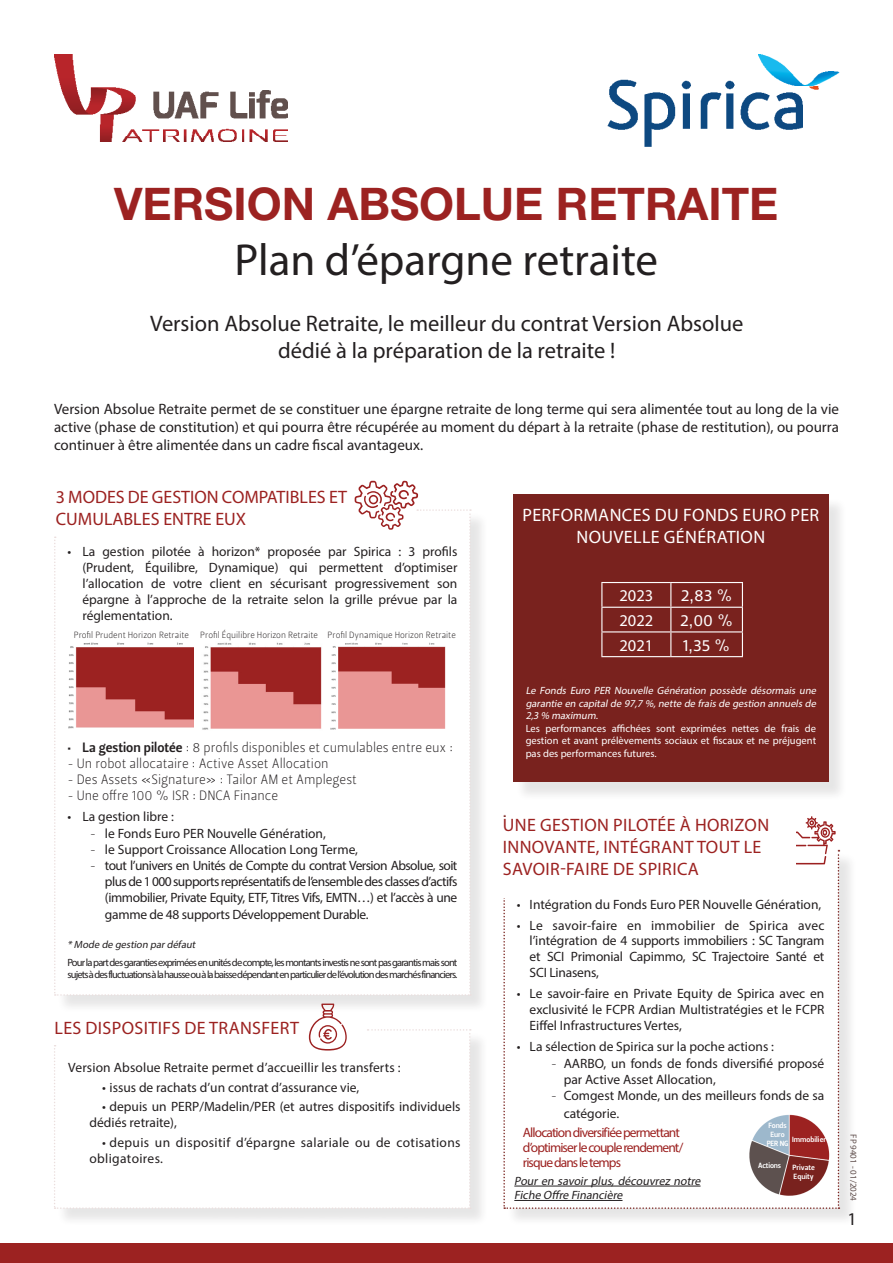
<style>
.page{position:relative;width:893px;height:1263px;background:#fff}
.page>*{position:absolute;margin:0;border:0;box-sizing:border-box;transform-origin:0 0}
.t1{font:700 45px "Helvetica Neue";color:#9c2221}
.t2{font:45px "Myriad Pro";color:#231f20}
.t3{font:22.5px "Myriad Pro";color:#231f20}
.t4{font:18px/21.6px "Myriad Pro";letter-spacing:.02em;color:#9c2221}
.t5{font:18px/21.6px "Myriad Pro";color:#9c2221}
.t6{font:18px/21.6px "Myriad Pro";letter-spacing:.02em;color:#fff;text-align:center}
.t7{font:18px "Myriad Pro";color:#231f20}
.t8{font:16.5px "Leitura Sans Grot 2";color:#fff}
.t9{font:16.5px "Myriad Pro";color:#fff}
.t10{font:15px/18px "Myriad Pro";color:#231f20;text-align:justify}
.t11{font:13.5px/16.2px "Myriad Pro";color:#231f20;text-align:justify}
.t12{font:13.5px "Leitura Sans Grot 1";color:#231f20}
.t13{font:13.5px/15px "Myriad Pro";letter-spacing:-.065em;color:#9c2221}
.t14{font:13.5px/16.2px "Myriad Pro";letter-spacing:.025em;color:#231f20}
.t15{font:italic 12px/14.4px "Myriad Pro";color:#231f20}
.t16{font:10.5px/12.6px "Myriad Pro";letter-spacing:-.08em;color:#231f20}
.t17{font:10.5px/12.6px "Myriad Pro";color:#fff;text-align:justify}
.t18{font:italic 10.5px/12.6px "Myriad Pro";color:#fff;text-align:justify}
.t19{font:italic 10.5px "Myriad Pro";color:#231f20}
.t20{font:9px "Leitura Sans Grot 1";color:#231f20}
.t21{font:9px "Myriad Pro";color:#61504e}
.t22{font:7.5px/9px "Leitura Sans Grot 3";color:#fff}
.s1{font-family:"Leitura Sans Grot 3"}
.s2{font-family:"Leitura Sans Grot 1"}
</style>
<div class="page">
<div style="left:515px;top:497px;width:333px;height:304px;background:#231f20;opacity:.75"></div>
<div style="left:505px;top:818px;width:352px;height:408px;background:#231f20;opacity:.75"></div>
<div style="left:57px;top:512px;width:432px;height:502px;background:#231f20;opacity:.75"></div>
<div style="left:57px;top:1032px;width:432px;height:195px;background:#231f20;opacity:.75"></div>
<img style="left:54px;top:54px;width:234px;height:88px">
<div style="left:0;top:1243px;width:893px;height:20px;background:#9c2221"></div>
<svg style="left:54px;top:481px;width:417px;height:515px"></svg>
<svg style="left:54px;top:1004px;width:417px;height:205px"></svg>
<svg style="left:503px;top:814px;width:336px;height:395px"></svg>
<div style="left:513px;top:494px;width:316px;height:288px;background:#79221e"></div>
<hr style="left:601px;top:582px;width:70px;height:1px;background:#fff">
<hr style="left:671px;top:582px;width:72px;height:1px;background:#fff">
<hr style="left:601px;top:607px;width:70px;height:1px;background:#fff">
<hr style="left:671px;top:607px;width:72px;height:1px;background:#fff">
<hr style="left:601px;top:631px;width:70px;height:1px;background:#fff">
<svg style="left:601px;top:583px;width:1px;height:73px"></svg>
<hr style="left:671px;top:631px;width:72px;height:1px;background:#fff">
<svg style="left:670px;top:583px;width:1px;height:73px"></svg>
<svg style="left:742px;top:583px;width:1px;height:73px"></svg>
<hr style="left:601px;top:656px;width:70px;height:1px;background:#fff">
<hr style="left:671px;top:656px;width:72px;height:1px;background:#fff">
<img style="left:607px;top:54px;width:233px;height:93px">
<div style="left:503px;top:816px;width:292px;height:81px;background:#fff"></div>
<p class="t1" style="left:114px;top:169px;width:666px">VERSION ABSOLUE RETRAITE</p>
<p class="t2" style="left:234px;top:232px;width:425px">Plan d’épargne retraite</p>
<p class="t3" style="left:150px;top:309px;width:595px">Version Absolue Retraite, le meilleur du contrat Version Absolue</p>
<p class="t3" style="left:278px;top:336px;width:339px">dédié à la préparation de la retraite !</p>
<p class="t10" style="left:54px;top:400px;width:786px">Version Absolue Retraite permet de se constituer une épargne retraite de long terme qui sera alimentée tout au long de la vie active (phase de constitution) et qui pourra être récupérée au moment du départ à la retraite (phase de restitution), ou pourra continuer à être alimentée dans un cadre fiscal avantageux.</p>
<p class="t5" style="left:56px;top:486px;width:293px">3 MODES DE GESTION COMPATIBLES ET<br>CUMULABLES ENTRE EUX</p>
<p class="t11" style="left:82px;top:543px;width:377px;text-indent:-15px">• La gestion pilotée à horizon* proposée par Spirica : 3 profils (Prudent, Équilibre, Dynamique) qui permettent d’optimiser l’allocation de votre client en sécurisant progressivement son épargne à l’approche de la retraite selon la grille prévue par la réglementation.</p>
<p class="t20" style="left:74px;top:629px;width:117px">Profil Prudent Horizon Retraite</p>
<p class="t20" style="left:200px;top:629px;width:119px">Profil Équilibre Horizon Retraite</p>
<p class="t20" style="left:328px;top:629px;width:130px">Profil Dynamique Horizon Retraite</p>
<p class="t12" style="left:67px;top:738px;width:387px"><span class="s1">• La gestion pilotée</span> : 8 profils disponibles et cumulables entre eux :</p>
<p class="t12" style="left:67px;top:754px;width:263px">- Un robot allocataire : Active Asset Allocation</p>
<p class="t12" style="left:67px;top:770px;width:291px">- Des Assets «Signature» : Tailor AM et Amplegest</p>
<p class="t12" style="left:67px;top:787px;width:212px">- Une offre 100 % ISR : DNCA Finance</p>
<p class="t11" style="left:67px;top:809px;width:108px">• La gestion libre :</p>
<p class="t11" style="left:90px;top:825px;width:237px"><span class="s2">-</span> le Fonds Euro PER Nouvelle Génération,</p>
<p class="t11" style="left:90px;top:841px;width:270px"><span class="s2">-</span> le Support Croissance Allocation Long Terme,</p>
<p class="t11" style="left:105px;top:857px;width:354px;text-indent:-15px"><span class="s2">-</span> tout l’univers en Unités de Compte du contrat Version Absolue, soit plus de 1 000 supports représentatifs de l’ensemble des classes d’actifs (immobilier, Private Equity, ETF, Titres Vifs, EMTN…) et l’accès à une gamme de 48 supports Développement Durable.</p>
<p class="t19" style="left:67px;top:938px;width:132px">* Mode de gestion pardéfaut</p>
<p class="t16" style="left:67px;top:956px;width:392px">Pour la part des garanties exprimées en unités de compte, les montants investis ne sont pas garantis mais sont sujets à des fluctuations à la hausse ou à la baisse dépendant en particulier de l’évolution des marchés financiers.</p>
<p class="t4" style="left:54px;top:1017px;width:246px">LES DISPOSITIFS DE TRANSFERT</p>
<p class="t11" style="left:68px;top:1059px;width:334px">Version Absolue Retraite permet d’accueillir les transferts :</p>
<p class="t11" style="left:102px;top:1079px;width:259px">• issus de rachats d’un contrat d’assurance vie,</p>
<p class="t11" style="left:90px;top:1098px;width:372px;text-indent:13px">• depuis un PERP/Madelin/PER (et autres dispositifs individuels dédiés retraite),</p>
<p class="t14" style="left:90px;top:1134px;width:372px;text-indent:13px">• depuis un dispositif d’épargne salariale ou de cotisations obligatoires.</p>
<p class="t6" style="left:522px;top:504px;width:298px">PERFORMANCES DU FONDS EURO PER<br>NOUVELLE GÉNÉRATION</p>
<p class="t9" style="left:619px;top:585px;width:35px">2023</p>
<p class="t8" style="left:681px;top:584px;width:53px">2,83 %</p>
<p class="t9" style="left:619px;top:610px;width:35px">2022</p>
<p class="t8" style="left:680px;top:609px;width:54px">2,00 %</p>
<p class="t9" style="left:619px;top:635px;width:35px">2021</p>
<p class="t8" style="left:683px;top:634px;width:49px">1,35 %</p>
<p class="t18" style="left:526px;top:684px;width:294px">Le Fonds Euro PER Nouvelle Génération possède désormais une garantie en capitalde 97,7 %,nette de frais de gestion annuels de 2,3 % maximum.</p>
<p class="t17" style="left:526px;top:722px;width:292px">Les performances affichées sont exprimées nettes de frais de gestion et avant prélèvements sociaux et fiscaux et ne préjugent pas des performances futures.</p>
<p class="t4" style="left:503px;top:814px;width:268px">UNE GESTION PILOTÉE À HORIZON<br>INNOVANTE, INTÉGRANT TOUT LE<br>SAVOIR-FAIRE DE SPIRICA</p>
<p class="t11" style="left:517px;top:819px;width:5px">•</p>
<p class="t11" style="left:517px;top:896px;width:306px">• Intégration du Fonds Euro PER Nouvelle Génération,</p>
<p class="t11" style="left:530px;top:917px;width:296px;line-height:15.8px;text-indent:-13px">• Le savoir-faire en immobilier de Spirica avec l’intégration de 4 supports immobiliers : SC Tangram et SCI Primonial Capimmo, SC Trajectoire Santé et SCI Linasens,</p>
<p class="t11" style="left:530px;top:985px;width:296px;text-indent:-13px">• Le savoir-faire en Private Equity de Spirica avec en exclusivité le FCPR Ardian Multistratégies et le FCPR Eiffel Infrastructures Vertes,</p>
<p class="t11" style="left:517px;top:1038px;width:259px">• La sélection de Spirica sur la poche actions :</p>
<p class="t11" style="left:564px;top:1055px;width:262px;text-indent:-13px"><span class="s2">-</span> AARBO, un fonds de fonds diversifié proposé par Active Asset Allocation,</p>
<p class="t11" style="left:564px;top:1086px;width:262px;line-height:18px;text-indent:-13px"><span class="s2">-</span> Comgest Monde, un des meilleurs fonds de sa catégorie.</p>
<p class="t22" style="left:768px;top:1121px;width:20px">Fonds</p>
<p class="t22" style="left:771px;top:1130px;width:16px">Euro</p>
<p class="t22" style="left:767px;top:1139px;width:23px">PER NG</p>
<p class="t13" style="left:523px;top:1125px;width:162px">Allocation diversifiée permettant d’optimiser le couple rendement/ risque dans le temps</p>
<p class="t22" style="left:792px;top:1135px;width:36px">Immobilier</p>
<p class="t22" style="left:758px;top:1160px;width:25px">Actions</p>
<p class="t22" style="left:792px;top:1163px;width:24px">Private<br>Equity</p>
<p class="t15" style="left:514px;top:1173px;width:190px">Pour en savoir plus, découvrez notre<br>Fiche Offre Financière</p>
<p class="t21" style="left:859px;top:1134px;width:68px;rotate:90deg">FP 9401 - 01/2024</p>
<p class="t7" style="left:847px;top:1208px;width:11px">1</p>
</div>
